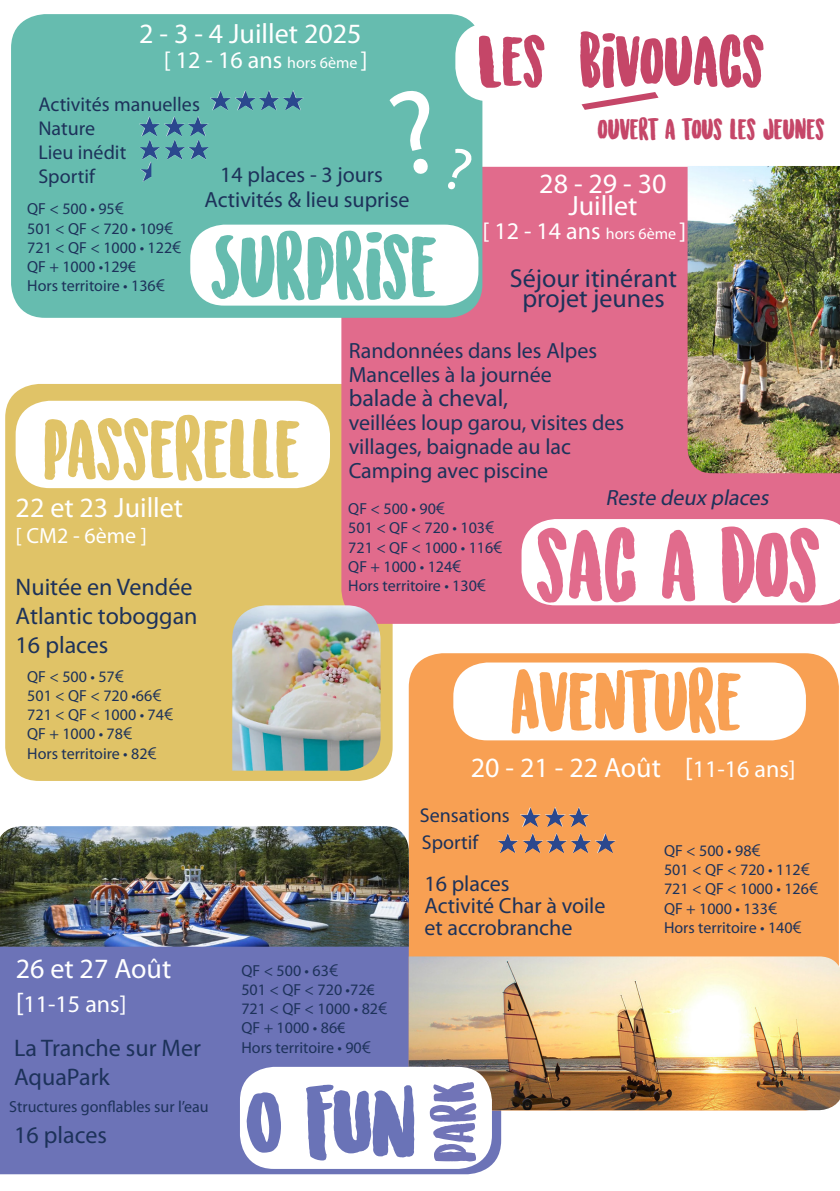
<style>
.page{position:relative;width:840px;height:1191px;background:#fff}
.page>*{position:absolute;margin:0;border:0;box-sizing:border-box;transform-origin:0 0}
.t1{font:96px "Sunrise International Demo";color:#e16b8c}
.t2{font:96px "Sunrise International Demo";color:#6a73b7}
.t3{font:84px "Sunrise International Demo";color:#66bcaf}
.t4{font:80px "Sunrise International Demo";color:#e0c367}
.t5{font:80px "Sunrise International Demo";color:#f8a053}
.t6{font:68px "Sunrise International Demo";color:#c54668}
.t7{font:56px "Sunrise International Demo";color:#7174b7}
.t8{font:28px "Myriad Pro";color:#fff}
.t9{font:28px "Sunrise International Demo";color:#c54668}
.t10{font:26px "Myriad Pro";color:#1d325a}
.t11{font:24px "Myriad Pro";color:#1d325a}
.t12{font:24px "Myriad Pro";color:#fff}
.t13{font:22px/24px "Myriad Pro";color:#1d325a}
.t14{font:italic 22px "Myriad Pro";color:#1d325a}
.t15{font:22px "Myriad Pro";color:#fff}
.t16{font:20px "Myriad Pro";color:#1d325a}
.t17{font:16px "Myriad Pro";color:#1d325a}
.s1{font-size:16px}
.s2{font-family:"Century Gothic"}
.s3{font-size:28px}
.s4{font-size:24px}
</style>
<div class="page">
<div style="left:0;top:946px;width:501px;height:228px;background:#6c73b7"></div>
<div style="left:5px;top:384px;width:387px;height:397px;background:#e0c367;border-radius:34px"></div>
<div style="left:341px;top:192px;width:498px;height:432px;background:#e16b8c"></div>
<div style="left:408px;top:653px;width:430px;height:457px;background:#f8a053;border-radius:34px"></div>
<div style="left:11px;top:14px;width:471px;height:304px;background:#66bcaf;border-radius:34px"></div>
<div style="left:190px;top:225px;width:288px;height:81px;background:#fff;border-radius:34px"></div>
<svg style="left:521px;top:519px;width:318px;height:86px"></svg>
<div style="left:16px;top:401px;width:314px;height:87px;background:#fff;border-radius:34px"></div>
<div style="left:453px;top:662px;width:352px;height:78px;background:#fff;border-radius:34px"></div>
<img style="left:210px;top:90px;width:20px;height:20px">
<img style="left:259px;top:90px;width:20px;height:20px">
<img style="left:235px;top:90px;width:20px;height:20px">
<img style="left:283px;top:90px;width:20px;height:20px">
<img style="left:232px;top:605px;width:148px;height:165px">
<img style="left:497px;top:833px;width:21px;height:20px">
<img style="left:546px;top:833px;width:20px;height:20px">
<img style="left:522px;top:833px;width:21px;height:20px">
<img style="left:595px;top:833px;width:20px;height:20px">
<img style="left:570px;top:833px;width:20px;height:20px">
<img style="left:520px;top:807px;width:20px;height:20px">
<img style="left:569px;top:807px;width:20px;height:20px">
<img style="left:545px;top:807px;width:20px;height:20px">
<img style="left:139px;top:116px;width:21px;height:20px">
<img style="left:188px;top:116px;width:20px;height:20px">
<img style="left:164px;top:116px;width:20px;height:20px">
<img style="left:408px;top:956px;width:431px;height:154px">
<div style="left:240px;top:1066px;width:251px;height:102px;background:#fff;border-radius:34px"></div>
<img style="left:0;top:826px;width:408px;height:120px">
<img style="left:140px;top:140px;width:20px;height:20px">
<img style="left:188px;top:139px;width:21px;height:21px">
<img style="left:164px;top:139px;width:21px;height:21px">
<img style="left:140px;top:162px;width:11px;height:20px">
<img style="left:687px;top:192px;width:152px;height:281px">
<svg style="left:455px;top:22px;width:384px;height:170px"></svg>
<p class="t8" style="left:139px;top:16px;width:224px">2 - 3 - 4 Juillet 2025</p>
<p class="t6" style="left:478px;top:31px;width:287px">LES BIVOUACS</p>
<p class="t12" style="left:164px;top:45px;width:205px">[ 12 - 16 ans <span class="s1">hors 6ème</span> ]</p>
<p class="t16" style="left:38px;top:92px;width:163px">Activités manuelles</p>
<p class="t16" style="left:38px;top:116px;width:58px">Nature</p>
<p class="t16" style="left:38px;top:140px;width:89px">Lieu inédit</p>
<p class="t16" style="left:38px;top:164px;width:58px">Sportif</p>
<p class="t8" style="left:539px;top:166px;width:129px">28 - 29 - 30</p>
<p class="t8" style="left:568px;top:188px;width:70px">Juillet</p>
<p class="t12" style="left:482px;top:216px;width:205px">[ 12 - 14 ans <span class="s1">hors 6ème</span> ]</p>
<p class="t9" style="left:597px;top:117px;width:228px">OUVERT A TOUS LES JEUNES</p>
<p class="t13" style="left:220px;top:163px;width:164px">14 places - 3 jours</p>
<p class="t13" style="left:204px;top:188px;width:206px">Activités &amp; lieu suprise</p>
<p class="t17" style="left:27px;top:199px;width:98px">QF &lt; 500 • 95<span class="s2">€</span></p>
<p class="t17" style="left:27px;top:218px;width:147px">501 &lt; QF &lt; 720 • 109<span class="s2">€</span></p>
<p class="t17" style="left:27px;top:238px;width:155px">721 &lt; QF &lt; 1000 • 122<span class="s2">€</span></p>
<p class="t17" style="left:27px;top:257px;width:110px">QF + 1000 •129€</p>
<p class="t17" style="left:27px;top:276px;width:139px">Hors territoire • 136<span class="s2">€</span></p>
<p class="t3" style="left:211px;top:230px;width:227px">SURPRISE</p>
<p class="t10" style="left:509px;top:262px;width:168px">Séjour itinérant</p>
<p class="t10" style="left:522px;top:282px;width:144px">projet jeunes</p>
<p class="t13" style="left:348px;top:338px;width:250px">Randonnées dans les Alpes<br>Mancelles à la journée</p>
<p class="t11" style="left:348px;top:383px;width:161px">balade à cheval,</p>
<p class="t13" style="left:348px;top:410px;width:277px">veillées loup garou, visites des villages, baignade au lac</p>
<p class="t13" style="left:348px;top:458px;width:201px">Camping avec piscine</p>
<p class="t4" style="left:44px;top:414px;width:258px">PASSERELLE</p>
<p class="t8" style="left:16px;top:490px;width:169px">22 et 23 Juillet</p>
<p class="t15" style="left:16px;top:522px;width:133px">[ CM2 - 6ème ]</p>
<p class="t11" style="left:16px;top:572px;width:178px">Nuitée en Vendée</p>
<p class="t11" style="left:16px;top:601px;width:183px">Atlantic toboggan</p>
<p class="t11" style="left:16px;top:629px;width:94px">16 places</p>
<p class="t14" style="left:605px;top:484px;width:169px">Reste deux places</p>
<p class="t17" style="left:348px;top:499px;width:98px">QF &lt; 500 • 90<span class="s2">€</span></p>
<p class="t17" style="left:348px;top:518px;width:147px">501 &lt; QF &lt; 720 • 103<span class="s2">€</span></p>
<p class="t17" style="left:348px;top:537px;width:155px">721 &lt; QF &lt; 1000 • 116<span class="s2">€</span></p>
<p class="t17" style="left:348px;top:556px;width:114px">QF + 1000 • 124<span class="s2">€</span></p>
<p class="t17" style="left:348px;top:576px;width:139px">Hors territoire • 130<span class="s2">€</span></p>
<p class="t1" style="left:536px;top:523px;width:285px">SAC A DOS</p>
<p class="t17" style="left:27px;top:666px;width:98px">QF &lt; 500 • 57<span class="s2">€</span></p>
<p class="t17" style="left:27px;top:686px;width:135px">501 &lt; QF &lt; 720 •66<span class="s2">€</span></p>
<p class="t17" style="left:27px;top:705px;width:147px">721 &lt; QF &lt; 1000 • 74<span class="s2">€</span></p>
<p class="t17" style="left:27px;top:724px;width:106px">QF + 1000 • 78<span class="s2">€</span></p>
<p class="t17" style="left:27px;top:743px;width:131px">Hors territoire • 82<span class="s2">€</span></p>
<p class="t8" style="left:16px;top:951px;width:157px">26 et 27 Août</p>
<p class="t12" style="left:16px;top:989px;width:112px"><span class="s3">[</span>11-15 ans]</p>
<p class="t17" style="left:241px;top:960px;width:98px">QF &lt; 500 • 63<span class="s2">€</span></p>
<p class="t17" style="left:241px;top:979px;width:135px">501 &lt; QF &lt; 720 •72€</p>
<p class="t17" style="left:241px;top:999px;width:147px">721 &lt; QF &lt; 1000 • 82<span class="s2">€</span></p>
<p class="t17" style="left:241px;top:1018px;width:105px">QF + 1000 • 86€</p>
<p class="t5" style="left:510px;top:666px;width:232px">AVENTURE</p>
<p class="t8" style="left:470px;top:750px;width:326px">20 - 21 - 22 Août [<span class="s4">11-16 ans]</span></p>
<p class="t16" style="left:419px;top:803px;width:91px">Sensations</p>
<p class="t16" style="left:421px;top:830px;width:58px">Sportif</p>
<p class="t13" style="left:424px;top:871px;width:87px">16 places</p>
<p class="t13" style="left:424px;top:893px;width:182px">Activité Char à voile</p>
<p class="t13" style="left:424px;top:915px;width:149px">et accrobranche</p>
<p class="t17" style="left:663px;top:841px;width:98px">QF &lt; 500 • 98<span class="s2">€</span></p>
<p class="t17" style="left:663px;top:860px;width:147px">501 &lt; QF &lt; 720 • 112<span class="s2">€</span></p>
<p class="t17" style="left:663px;top:879px;width:155px">721 &lt; QF &lt; 1000 • 126<span class="s2">€</span></p>
<p class="t17" style="left:663px;top:898px;width:114px">QF + 1000 • 133<span class="s2">€</span></p>
<p class="t17" style="left:663px;top:917px;width:139px">Hors territoire • 140<span class="s2">€</span></p>
<p class="t11" style="left:14px;top:1033px;width:188px">La Tranche sur Mer</p>
<p class="t17" style="left:241px;top:1037px;width:131px">Hors territoire • 90<span class="s2">€</span></p>
<p class="t11" style="left:14px;top:1062px;width:97px">AquaPark</p>
<p class="t11" style="left:14px;top:1119px;width:94px">16 places</p>
<p class="t2" style="left:246px;top:1080px;width:170px">O FUN</p>
<p class="t7" style="left:429px;top:1163px;width:83px;rotate:-90deg">PARK</p>
<p class="t17" style="left:9px;top:1097px;width:201px">Structures gonflables sur l’eau</p>
</div>
